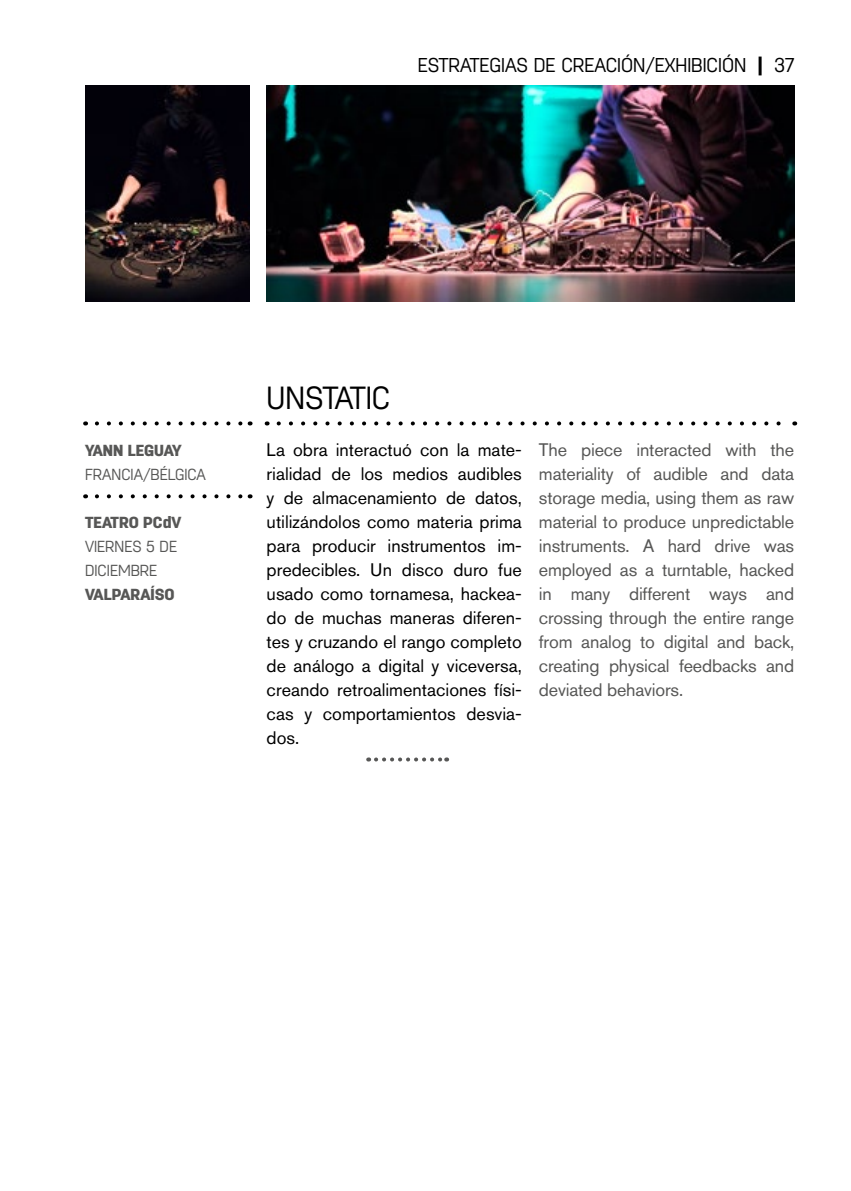
<style>
.page{position:relative;width:851px;height:1191px;background:#fff}
.page>*{position:absolute;margin:0;border:0;box-sizing:border-box;transform-origin:0 0}
.t1{font:300 32px "Antartida";color:#000}
.t2{font:300 20px "Antartida";color:#000}
.t3{font:18px/24px "Akzidenz Grotesk BQ";color:#000;text-align:justify}
.t4{font:18px/24px "Akzidenz Grotesk BQ";letter-spacing:-.01em;color:#575756;text-align:justify}
.t5{font:300 16px/24px "Antartida";color:#575756}
.t6{font:900 16px "Antartida";color:#575756}
.s1{font-weight:900}
</style>
<div class="page">
<svg style="left:376px;top:757px;width:71px;height:4px"></svg>
<svg style="left:278px;top:421px;width:503px;height:4px"></svg>
<svg style="left:97px;top:421px;width:153px;height:4px"></svg>
<svg style="left:97px;top:494px;width:153px;height:4px"></svg>
<img style="left:85px;top:85px;width:164px;height:216px">
<img style="left:266px;top:85px;width:528px;height:216px">
<p class="t2" style="left:418px;top:54px;width:378px">ESTRATEGIAS DE CREACIÓN/EXHIBICIÓN <span class="s1">|</span> 37</p>
<p class="t6" style="left:85px;top:441px;width:98px">YANN LEGUAY</p>
<p class="t5" style="left:85px;top:463px;width:122px">FRANCIA/BÉLGICA</p>
<p class="t6" style="left:85px;top:513px;width:98px">TEATRO PCdV</p>
<p class="t5" style="left:85px;top:535px;width:93px">VIERNES 5 DE<br>DICIEMBRE</p>
<p class="t6" style="left:85px;top:585px;width:91px">VALPARAÍSO</p>
<h1 class="t1" style="left:266px;top:380px;width:125px">UNSTATIC</h1>
<p class="t3" style="left:266px;top:438px;width:257px">La obra interactuó con la mate&shy;rialidad de los medios audibles y de almacenamiento de datos, utilizándolos como materia prima para producir instrumentos im&shy;predecibles. Un disco duro fue usado como tornamesa, hackea&shy;do de muchas maneras diferen&shy;tes y cruzando el rango completo de análogo a digital y viceversa, creando retroalimentaciones físi&shy;cas y comportamientos desvia&shy;dos.</p>
<p class="t4" style="left:539px;top:438px;width:257px">The piece interacted with the materiality of audible and data storage media, using them as raw material to produce unpredictable instruments. A hard drive was employed as a turntable, hacked in many different ways and crossing through the entire range from analog to digital and back, creating physical feedbacks and deviated behaviors.</p>
</div>
